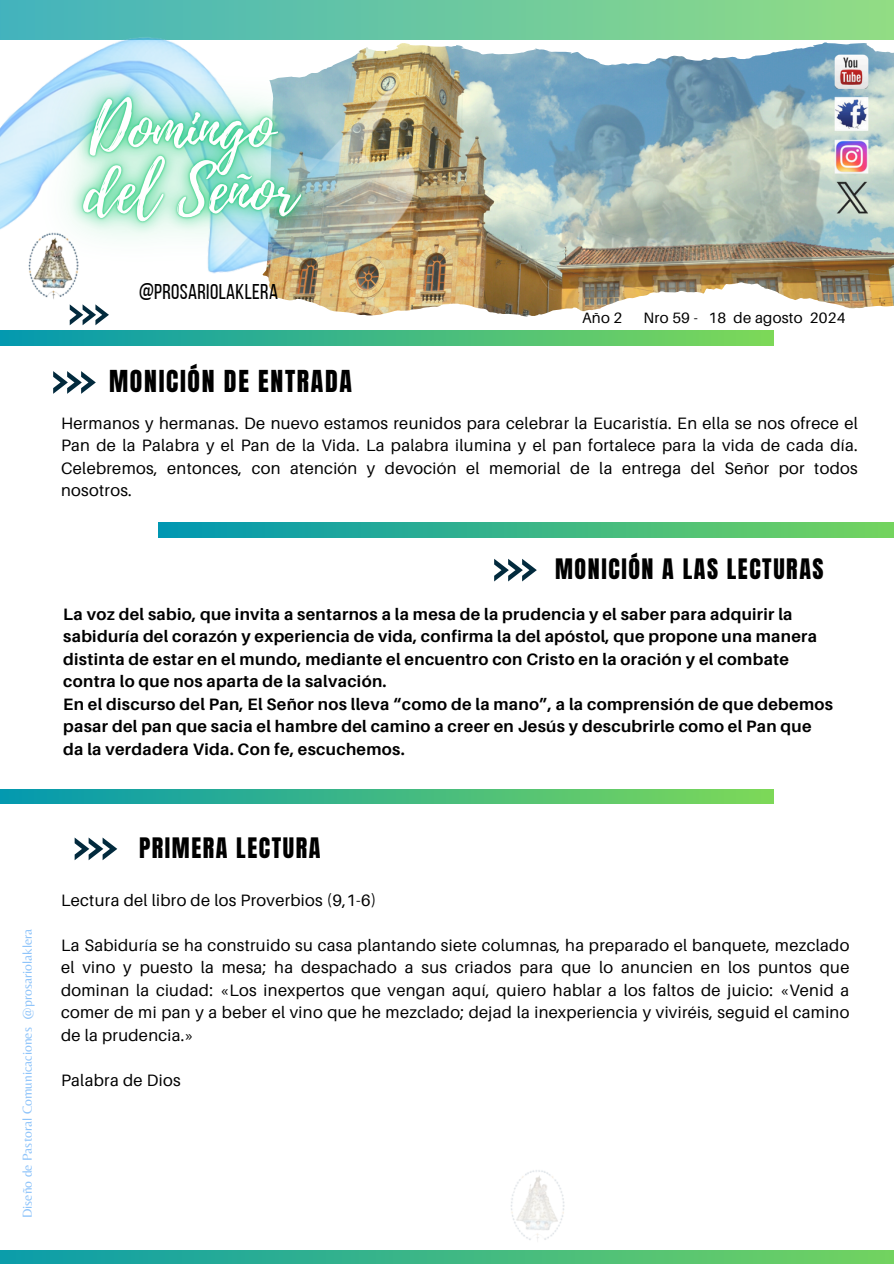
<style>
.page{position:relative;width:894px;height:1264px;background:#fff}
.page>*{position:absolute;margin:0;border:0;box-sizing:border-box;transform-origin:0 0}
.t1{font:25.8px "Anton";letter-spacing:.065em;color:#000}
.t2{font:24px "Anton";letter-spacing:.065em;color:#000}
.t3{font:21.3px "Bebas Neue";letter-spacing:.015em;color:#000}
.t4{font:16.5px/22.5px "Aileron";letter-spacing:.02em;color:#000;text-align:justify}
.t5{font:700 16.5px/22.5px "Aileron";letter-spacing:.02em;color:#000}
.t6{font:15px "Aileron";letter-spacing:.015em;color:#000}
.t7{font:13.5px "Belleza";color:#218af5}
</style>
<div class="page">
<svg style="left:0;top:330px;width:773px;height:15px;background:#40b883"></svg>
<svg style="left:158px;top:522px;width:735px;height:15px;background:#39b588"></svg>
<svg style="left:53px;top:371px;width:43px;height:22px"></svg>
<svg style="left:387px;top:0;width:506px;height:39px;background:#7cd193"></svg>
<svg style="left:0;top:1250px;width:893px;height:13px;background:#3eb784"></svg>
<svg style="left:494px;top:559px;width:42px;height:22px"></svg>
<img style="left:412px;top:43px;width:481px;height:242px">
<img style="left:387px;top:12px;width:40px;height:266px">
<svg style="left:0;top:789px;width:773px;height:14px;background:#40b883"></svg>
<svg style="left:75px;top:837px;width:42px;height:23px"></svg>
<img style="left:0;top:0;width:387px;height:325px">
<img style="left:511px;top:1170px;width:54px;height:70px">
<h5 class="t3" style="left:139px;top:283px;width:140px">@PROSARIOLAKLERA</h5>
<h2 class="t1" style="left:109px;top:363px;width:244px">MONICIÓN DE ENTRADA</h2>
<h2 class="t6" style="left:582px;top:308px;width:42px">Año 2</h2>
<h2 class="t6" style="left:643px;top:308px;width:203px">Nro 59 - 18 de agosto 2024</h2>
<p class="t4" style="left:61px;top:411px;width:798px">Hermanos y hermanas. De nuevo estamos reunidos para celebrar la Eucaristía. En ella se nos ofrece el Pan de la Palabra y el Pan de la Vida. La palabra ilumina y el pan fortalece para la vida de cada día.<br>Celebremos, entonces, con atención y devoción el memorial de la entrega del Señor por todos nosotros.</p>
<h5 class="t2" style="left:555px;top:551px;width:270px">MONICIÓN A LAS LECTURAS</h5>
<p class="t5" style="left:63px;top:602px;width:771px">La voz del sabio, que invita a sentarnos a la mesa de la prudencia y el saber para adquirir la sabiduría del corazón y experiencia de vida, confirma la del apóstol, que propone una manera distinta de estar en el mundo, mediante el encuentro con Cristo en la oración y el combate contra lo que nos aparta de la salvación.<br>En el discurso del Pan, El Señor nos lleva “como de la mano”, a la comprensión de que debemos pasar del pan que sacia el hambre del camino a creer en Jesús y descubrirle como el Pan que da la verdadera Vida. Con fe, escuchemos.</p>
<p class="t7" style="left:19px;top:1218px;width:291px;rotate:-90deg">Diseño de Pastoral Comunicaciones @prosariolaklera</p>
<p class="t2" style="left:139px;top:830px;width:183px">PRIMERA LECTURA</p>
<p class="t4" style="left:61px;top:888px;width:316px">Lectura del libro de los Proverbios (9,1-6)</p>
<p class="t4" style="left:61px;top:933px;width:789px">La Sabiduría se ha construido su casa plantando siete columnas, ha preparado el banquete, mezclado el vino y puesto la mesa; ha despachado a sus criados para que lo anuncien en los puntos que dominan la ciudad: «Los inexpertos que vengan aquí, quiero hablar a los faltos de juicio: «Venid a comer de mi pan y a beber el vino que he mezclado; dejad la inexperiencia y viviréis, seguid el camino de la prudencia.»</p>
<h3 class="t4" style="left:61px;top:1068px;width:121px">Palabra de Dios</h3>
</div>
